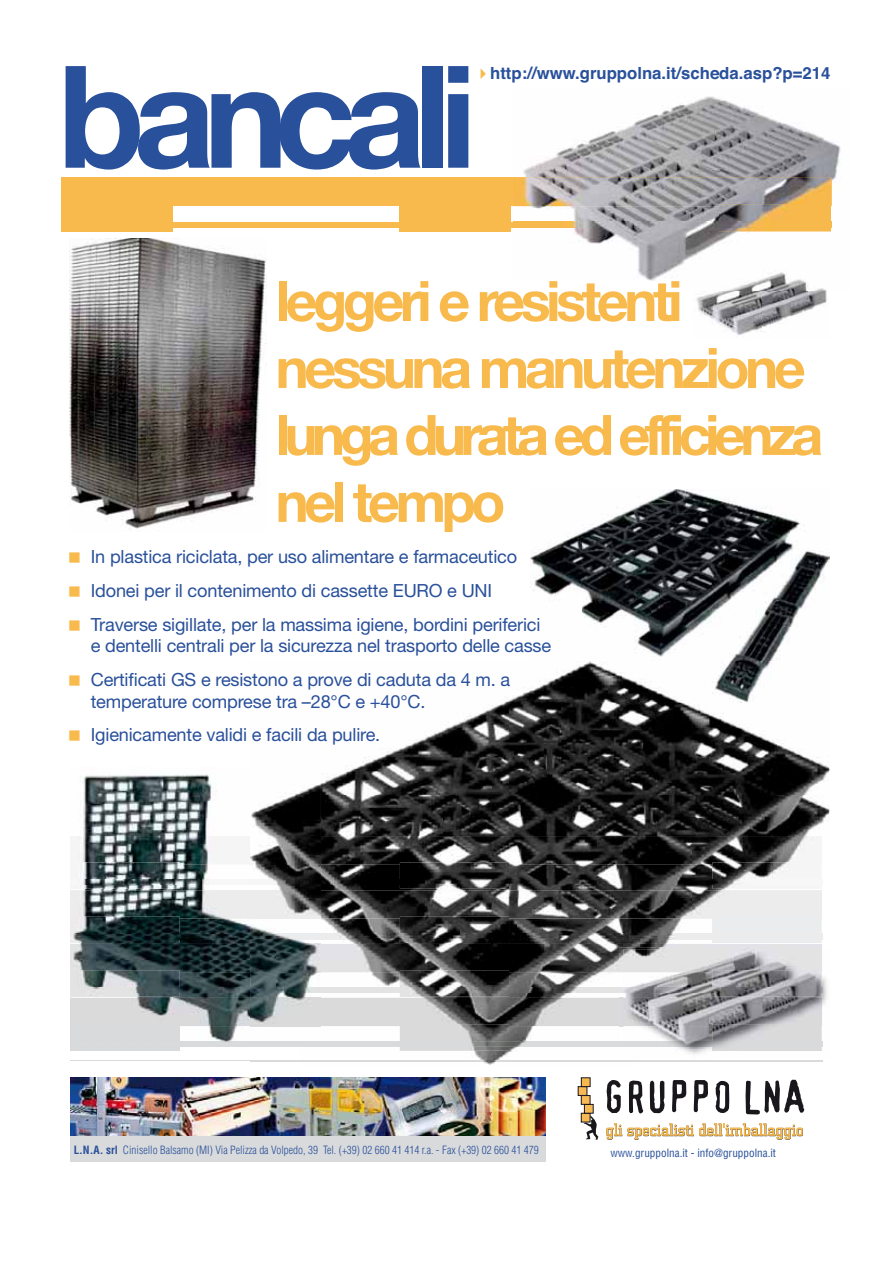
<style>
.page{position:relative;width:893px;height:1263px;background:#fff}
.page>*{position:absolute;margin:0;border:0;box-sizing:border-box;transform-origin:0 0}
.t1{font:700 142.35px "Helvetica Neue";letter-spacing:-.08em;color:#29509b}
.t2{font:700 55.8px/66.9px "Helvetica Neue";letter-spacing:-.08em;color:#f9ba4d}
.t3{font:18.15px/33.6px "Helvetica Neue";letter-spacing:-.01em;color:#29509b}
.t4{font:700 16.8px "Helvetica";color:#29509b}
.t5{font:300 condensed 11.1px "Helvetica";color:#29509b}
.t6{font:condensed 11.1px "Helvetica";color:#29509b}
.s1{color:#f9ba4d}
.s2{font-weight:700}
</style>
<div class="page">
<img style="left:71px;top:1077px;width:474px;height:58px">
<svg style="left:583px;top:1116px;width:15px;height:24px"></svg>
<div style="left:581px;top:1113px;width:9px;height:9px;background:#f7b956"></div>
<div style="left:581px;top:1113px;width:9px;height:9px;border:1px solid #1a171c"></div>
<div style="left:584px;top:1104px;width:9px;height:9px;background:#f7b956"></div>
<div style="left:584px;top:1104px;width:9px;height:9px;border:1px solid #1a171c"></div>
<div style="left:581px;top:1096px;width:9px;height:8px;background:#f7b956"></div>
<div style="left:581px;top:1095px;width:9px;height:10px;border:1px solid #1a171c"></div>
<div style="left:578px;top:1087px;width:9px;height:8px;background:#f7b956"></div>
<div style="left:578px;top:1086px;width:9px;height:10px;border:1px solid #1a171c"></div>
<div style="left:581px;top:1078px;width:9px;height:9px;background:#f7b94d"></div>
<div style="left:581px;top:1078px;width:9px;height:9px;border:1px solid #1a171c"></div>
<svg style="left:607px;top:1080px;width:14px;height:33px"></svg>
<svg style="left:629px;top:1081px;width:14px;height:32px"></svg>
<svg style="left:650px;top:1081px;width:14px;height:32px"></svg>
<svg style="left:672px;top:1080px;width:14px;height:32px"></svg>
<svg style="left:694px;top:1080px;width:14px;height:32px"></svg>
<svg style="left:715px;top:1081px;width:14px;height:32px"></svg>
<svg style="left:745px;top:1080px;width:59px;height:35px"></svg>
<svg style="left:606px;top:1123px;width:197px;height:17px"></svg>
<div style="left:71px;top:1137px;width:475px;height:25px;background:#d9dadb"></div>
<hr style="left:71px;top:1060px;width:751px;height:1px;background:#d9dadb">
<div style="left:61px;top:177px;width:770px;height:29px;background:#f9ba4d"></div>
<div style="left:61px;top:204px;width:112px;height:27px;background:#f9ba4d"></div>
<div style="left:398px;top:204px;width:112px;height:27px;background:#f9ba4d"></div>
<div style="left:61px;top:222px;width:770px;height:5px;background:#f9ba4d"></div>
<div style="left:71px;top:1024px;width:109px;height:27px;background:#d9dadb"></div>
<div style="left:71px;top:1041px;width:751px;height:6px;background:#d9dadb"></div>
<img style="left:321px;top:687px;width:509px;height:109px">
<img style="left:299px;top:796px;width:144px;height:266px">
<img style="left:443px;top:796px;width:387px;height:40px">
<img style="left:492px;top:864px;width:233px;height:111px">
<img style="left:821px;top:919px;width:2px;height:24px">
<img style="left:443px;top:889px;width:49px;height:176px">
<img style="left:492px;top:975px;width:144px;height:89px">
<img style="left:299px;top:1060px;width:337px;height:1px">
<img style="left:321px;top:998px;width:298px;height:28px">
<img style="left:400px;top:1024px;width:109px;height:27px">
<img style="left:299px;top:1041px;width:320px;height:6px">
<img style="left:321px;top:944px;width:501px;height:28px">
<img style="left:400px;top:970px;width:109px;height:27px">
<img style="left:321px;top:987px;width:298px;height:6px">
<img style="left:321px;top:890px;width:501px;height:29px">
<div style="left:712px;top:917px;width:109px;height:26px;background:#ebeced"></div>
<img style="left:400px;top:917px;width:109px;height:26px">
<img style="left:321px;top:934px;width:501px;height:5px">
<img style="left:321px;top:836px;width:493px;height:28px">
<img style="left:712px;top:862px;width:102px;height:27px">
<img style="left:400px;top:862px;width:109px;height:27px">
<img style="left:321px;top:879px;width:493px;height:6px">
<img style="left:696px;top:291px;width:131px;height:44px">
<img style="left:513px;top:96px;width:328px;height:195px">
<img style="left:513px;top:281px;width:166px;height:10px">
<img style="left:513px;top:177px;width:318px;height:29px">
<img style="left:719px;top:204px;width:112px;height:27px">
<img style="left:513px;top:222px;width:318px;height:5px">
<img style="left:70px;top:238px;width:196px;height:291px">
<img style="left:71px;top:774px;width:250px;height:269px">
<img style="left:71px;top:1024px;width:109px;height:17px">
<img style="left:71px;top:970px;width:109px;height:27px">
<img style="left:71px;top:917px;width:109px;height:26px">
<img style="left:71px;top:862px;width:109px;height:27px">
<img style="left:530px;top:489px;width:299px;height:213px">
<img style="left:623px;top:976px;width:204px;height:82px">
<img style="left:712px;top:1049px;width:109px;height:2px">
<img style="left:619px;top:972px;width:4px;height:77px">
<svg style="left:619px;top:1041px;width:4px;height:6px"></svg>
<img style="left:619px;top:947px;width:203px;height:25px">
<svg style="left:619px;top:987px;width:4px;height:6px"></svg>
<img style="left:623px;top:972px;width:199px;height:77px">
<img style="left:623px;top:1041px;width:199px;height:6px">
<img style="left:623px;top:949px;width:199px;height:23px">
<img style="left:712px;top:970px;width:109px;height:27px">
<img style="left:623px;top:987px;width:199px;height:6px">
<h1 class="t1" style="left:58px;top:66px;width:420px">bancali</h1>
<p class="t4" style="left:474px;top:67px;width:358px"><span class="s1">✔</span>http://www.gruppolna.it/scheda.asp?p=214</p>
<h2 class="t2" style="left:276px;top:273px;width:549px">leggeri e resistenti nessuna manutenzione lunga durata ed efficienza nel tempo</h2>
<p class="t3" style="left:91px;top:542px;width:451px">In plastica riciclata, per uso alimentare e farmaceutico<br>Idonei per il contenimento di cassette EURO e UNI<br>Traverse sigillate, per la massima igiene, bordini periferici</p>
<p class="t3" style="left:91px;top:631px;width:462px">e dentelli centrali per la sicurezza nel trasporto delle casse<br>Certificati GS e resistono a prove di caduta da 4 m. a</p>
<p class="t3" style="left:91px;top:686px;width:336px">temperature comprese tra –28°C e +40°C.<br>Igienicamente validi e facili da pulire.</p>
<p class="t5" style="left:74px;top:1145px;width:467px"><span class="s2">L.N.A. srl</span> Cinisello Balsamo (MI) Via Pelizza da Volpedo, 39 Tel. (+39) 02 660 41 414 r.a. - Fax (+39) 02 660 41 479</p>
<p class="t6" style="left:610px;top:1148px;width:167px">www.gruppolna.it - info@gruppolna.it</p>
</div>
